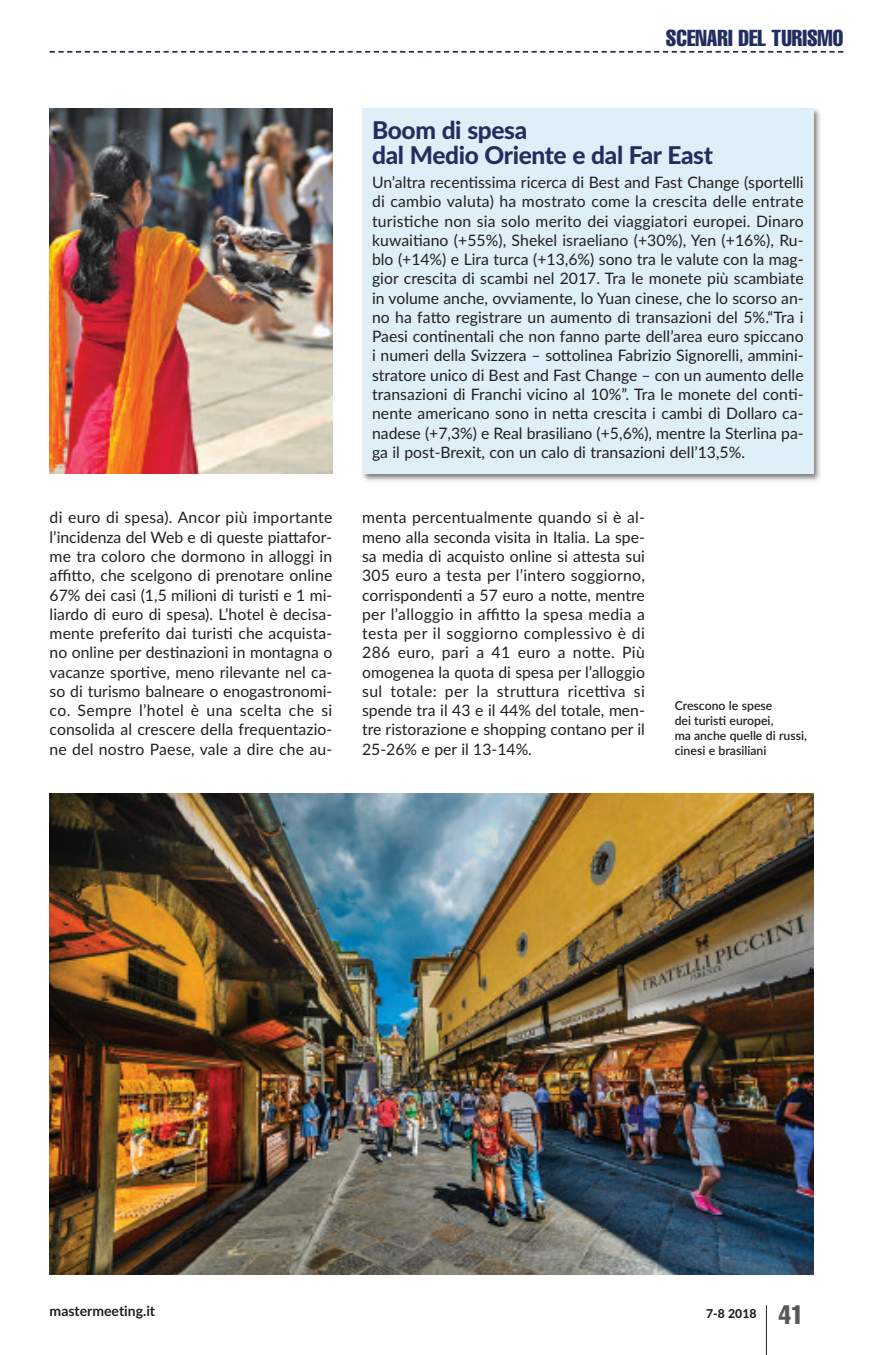
<style>
.page{position:relative;width:893px;height:1355px;background:#fff}
.page>*{position:absolute;margin:0;border:0;box-sizing:border-box;transform-origin:0 0}
.t1{font:800 24.5px/24.5px "Lato";letter-spacing:-.02em;color:#222e5f}
.t2{font:extra-condensed 22.75px "Helvetica";color:#222e5f}
.t3{font:15.75px/19.2px "Lato";color:#231f20;text-align:justify}
.t4{font:700 14px "Lato";color:#231f20}
.t5{font:600 12.25px/14.9px "Lato";color:#231f20}
.t6{font:800 12.25px "Lato";color:#231f20}
.s1{font-family:"Helvetica";font-weight:400;font-stretch:extra-condensed;font-size:26.25px;color:#57585a}
</style>
<div class="page">
<hr style="left:766px;top:1305px;width:1px;height:49px;background:#231f20">
<svg style="left:50px;top:51px;width:793px;height:2px"></svg>
<img style="left:362px;top:109px;width:459px;height:372px">
<div style="left:362px;top:108px;width:452px;height:366px;background:#deeff7"></div>
<img style="left:50px;top:793px;width:764px;height:481px">
<img style="left:50px;top:108px;width:282px;height:366px">
<h2 class="t2" style="left:666px;top:30px;width:179px">SCENARI DEL TURISMO</h2>
<h1 class="t1" style="left:372px;top:118px;width:342px">Boom di spesa<br>dal medio oriente e dal Far east</h1>
<p class="t3" style="left:372px;top:173px;width:433px">Un’altra recentissima ricerca di Best and Fast Change (sportelli di cambio valuta) ha mostrato come la crescita delle entrate turistiche non sia solo merito dei viaggiatori europei. Dinaro kuwaitiano (+55%), Shekel israeliano (+30%), Yen (+16%), Ru&shy;blo (+14%) e Lira turca (+13,6%) sono tra le valute con la mag&shy;gior crescita di scambi nel 2017. Tra le monete più scambiate in volume anche, ovviamente, lo Yuan cinese, che lo scorso an&shy;no ha fatto registrare un aumento di transazioni del 5%.“Tra i Paesi continentali che non fanno parte dell’area euro spiccano i numeri della Svizzera – sottolinea Fabrizio Signorelli, ammini&shy;stratore unico di Best and Fast Change – con un aumento delle transazioni di Franchi vicino al 10%”. Tra le monete del conti&shy;nente americano sono in netta crescita i cambi di Dollaro ca&shy;nadese (+7,3%) e Real brasiliano (+5,6%), mentre la Sterlina pa&shy;ga il post-Brexit, con un calo di transazioni dell’13,5%.</p>
<p class="t3" style="left:50px;top:508px;width:284px">di euro di spesa). Ancor più importante l’incidenza del Web e di queste piattafor&shy;me tra coloro che dormono in alloggi in affitto, che scelgono di prenotare online 67% dei casi (1,5 milioni di turisti e 1 mi&shy;liardo di euro di spesa). L’hotel è decisa&shy;mente preferito dai turisti che acquista&shy;no online per destinazioni in montagna o vacanze sportive, meno rilevante nel ca&shy;so di turismo balneare o enogastronomi&shy;co. Sempre l’hotel è una scelta che si consolida al crescere della frequentazio&shy;ne del nostro Paese, vale a dire che au-</p>
<p class="t3" style="left:362px;top:508px;width:284px">menta percentualmente quando si è al&shy;meno alla seconda visita in Italia. La spe&shy;sa media di acquisto online si attesta sui 305 euro a testa per l’intero soggiorno, corrispondenti a 57 euro a notte, mentre per l’alloggio in affitto la spesa media a testa per il soggiorno complessivo è di 286 euro, pari a 41 euro a notte. Più omogenea la quota di spesa per l’alloggio sul totale: per la struttura ricettiva si spende tra il 43 e il 44% del totale, men&shy;tre ristorazione e shopping contano per il 25-26% e per il 13-14%.</p>
<p class="t5" style="left:675px;top:698px;width:134px">Crescono le spese<br>dei turisti europei,<br>ma anche quelle di russi, cinesi e brasiliani</p>
<p class="t4" style="left:50px;top:1302px;width:107px">mastermeeting.it</p>
<p class="t6" style="left:706px;top:1306px;width:99px">7-8 2018 <span class="s1">41</span></p>
</div>
